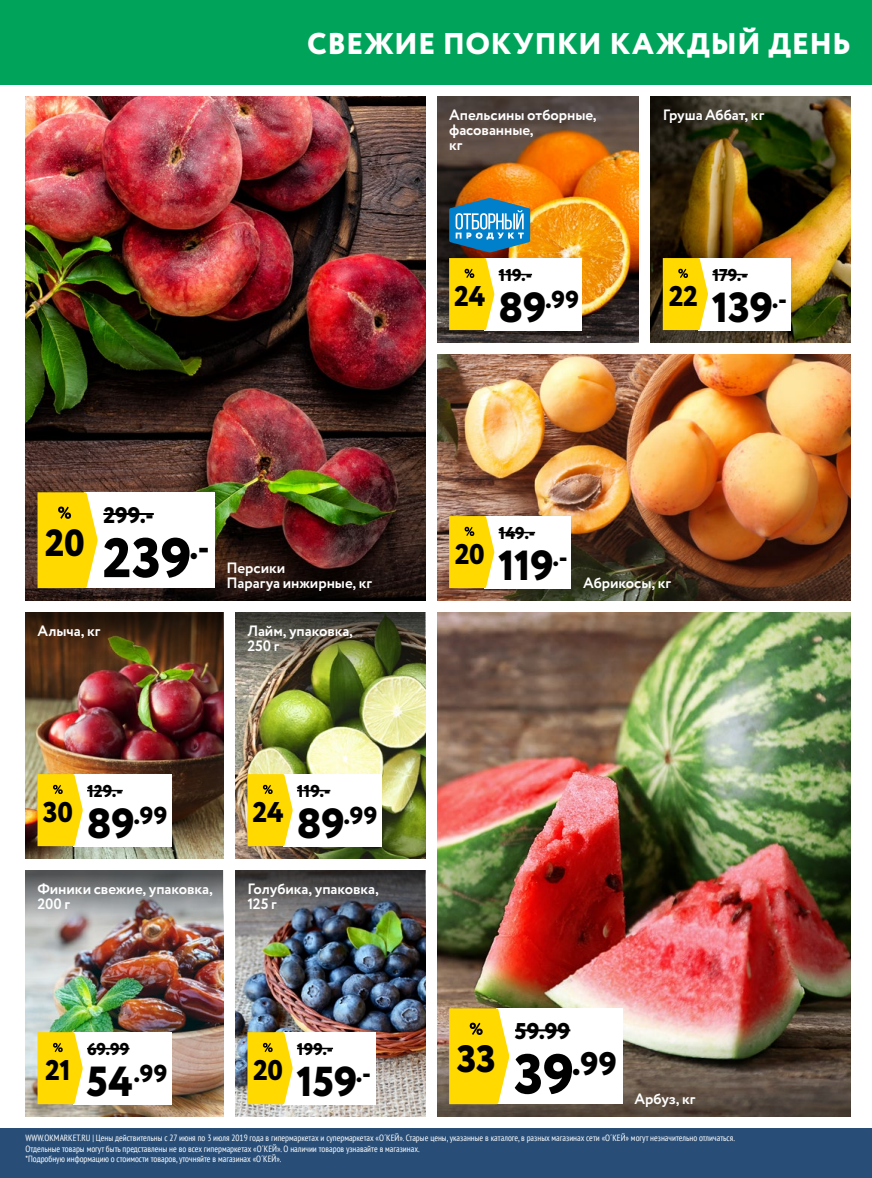
<style>
.page{position:relative;width:872px;height:1178px;background:#fff}
.page>*{position:absolute;margin:0;border:0;box-sizing:border-box;transform-origin:0 0}
.t1{font:800 55.5px "Circe";color:#000}
.t2{font:800 42px "Circe";letter-spacing:-.01em;color:#000}
.t3{font:800 41.7px "Circe";color:#000}
.t4{font:800 37.95px "Circe";color:#000}
.t5{font:800 32.55px "Circe";color:#000}
.t6{font:800 30px "Circe";letter-spacing:.015em;color:#fff}
.t7{font:800 28.5px "Circe";letter-spacing:-.015em;color:#000}
.t8{font:800 24.45px "Circe";letter-spacing:.01em;color:#000}
.t9{font:800 22.8px "Circe";color:#000}
.t10{font:800 22.5px "Circe";color:#000}
.t11{font:800 17.1px "Circe";color:#000}
.t12{font:800 16.95px "Circe";color:#000}
.t13{font:700 15px/15px "Circe";letter-spacing:-.005em;color:#fff}
.t14{font:condensed 9px/10.5px "PT Sans";color:#fff}
.s1{font-size:42px}
.s2{font-size:55.8px}
</style>
<div class="page">
<img style="left:26px;top:96px;width:399px;height:504px">
<img style="left:437px;top:354px;width:413px;height:246px">
<img style="left:437px;top:612px;width:413px;height:414px">
<img style="left:26px;top:935px;width:197px;height:181px">
<img style="left:235px;top:932px;width:190px;height:184px">
<img style="left:437px;top:96px;width:202px;height:246px">
<img style="left:26px;top:672px;width:197px;height:186px">
<img style="left:235px;top:689px;width:190px;height:169px">
<img style="left:26px;top:612px;width:197px;height:60px">
<img style="left:235px;top:612px;width:190px;height:77px">
<img style="left:235px;top:870px;width:190px;height:62px">
<svg style="left:437px;top:1026px;width:413px;height:90px"></svg>
<img style="left:26px;top:870px;width:197px;height:65px">
<img style="left:651px;top:96px;width:199px;height:246px">
<div style="left:0;top:1128px;width:872px;height:50px;background:#284e78"></div>
<div style="left:85px;top:492px;width:130px;height:96px;background:#fff"></div>
<hr style="left:103px;top:513px;width:51px;height:2px;background:#000">
<svg style="left:38px;top:492px;width:60px;height:96px"></svg>
<div style="left:283px;top:1032px;width:92px;height:72px;background:#fff"></div>
<hr style="left:297px;top:1048px;width:36px;height:1px;background:#000">
<svg style="left:247px;top:1032px;width:46px;height:72px"></svg>
<div style="left:698px;top:258px;width:92px;height:72px;background:#fff"></div>
<hr style="left:712px;top:274px;width:35px;height:1px;background:#000">
<svg style="left:663px;top:258px;width:45px;height:72px"></svg>
<div style="left:73px;top:774px;width:98px;height:72px;background:#fff"></div>
<hr style="left:87px;top:790px;width:36px;height:1px;background:#000">
<svg style="left:38px;top:774px;width:45px;height:72px"></svg>
<div style="left:484px;top:516px;width:87px;height:72px;background:#fff"></div>
<hr style="left:498px;top:532px;width:37px;height:1px;background:#000">
<svg style="left:449px;top:516px;width:45px;height:72px"></svg>
<div style="left:484px;top:258px;width:98px;height:72px;background:#fff"></div>
<hr style="left:498px;top:274px;width:34px;height:1px;background:#000">
<svg style="left:449px;top:258px;width:45px;height:72px"></svg>
<div style="left:283px;top:774px;width:98px;height:72px;background:#fff"></div>
<hr style="left:297px;top:790px;width:33px;height:1px;background:#000">
<svg style="left:247px;top:774px;width:46px;height:72px"></svg>
<div style="left:73px;top:1032px;width:98px;height:72px;background:#fff"></div>
<hr style="left:87px;top:1048px;width:43px;height:1px;background:#000">
<svg style="left:38px;top:1032px;width:45px;height:72px"></svg>
<div style="left:496px;top:1008px;width:126px;height:96px;background:#fff"></div>
<hr style="left:515px;top:1029px;width:55px;height:2px;background:#000">
<svg style="left:449px;top:1008px;width:60px;height:96px"></svg>
<svg style="left:449px;top:198px;width:81px;height:54px"></svg>
<div style="left:0;top:0;width:872px;height:84px;background:#00a35a"></div>
<h3 class="t6" style="left:307px;top:23px;width:545px">СВЕЖИЕ ПОКУПКИ КАЖДЫЙ ДЕНЬ</h3>
<h3 class="t13" style="left:449px;top:108px;width:149px">Апельсины отборные, фасованные,<br>кг</h3>
<h3 class="t13" style="left:663px;top:108px;width:103px">Груша Аббат, кг</h3>
<h3 class="t11" style="left:498px;top:264px;width:35px">119.-</h3>
<h3 class="t11" style="left:712px;top:264px;width:37px">179.-</h3>
<h3 class="t7" style="left:454px;top:277px;width:33px">24</h3>
<h3 class="t8" style="left:498px;top:283px;width:82px"><span class="s1">89</span>.99</h3>
<h3 class="t7" style="left:668px;top:277px;width:31px">22</h3>
<h2 class="t2" style="left:711px;top:279px;width:77px">139<sup>.-</sup></h2>
<h3 class="t10" style="left:103px;top:500px;width:52px">299.-</h3>
<h3 class="t4" style="left:45px;top:517px;width:41px">20</h3>
<h1 class="t1" style="left:103px;top:520px;width:108px">239<sup>.-</sup></h1>
<h3 class="t13" style="left:227px;top:561px;width:147px">Персики<br>Парагуа инжирные, кг</h3>
<h3 class="t7" style="left:455px;top:535px;width:31px">20</h3>
<h3 class="t11" style="left:498px;top:522px;width:38px">149.-</h3>
<h2 class="t2" style="left:498px;top:537px;width:71px">119<sup>.-</sup></h2>
<h3 class="t13" style="left:583px;top:576px;width:89px">Абрикосы, кг</h3>
<h3 class="t13" style="left:38px;top:624px;width:64px">Алыча, кг</h3>
<h3 class="t13" style="left:247px;top:624px;width:107px">Лайм, упаковка,<br>250 г</h3>
<h3 class="t11" style="left:87px;top:780px;width:37px">129.-</h3>
<h3 class="t11" style="left:297px;top:780px;width:35px">119.-</h3>
<h3 class="t7" style="left:43px;top:793px;width:32px">30</h3>
<h3 class="t8" style="left:86px;top:799px;width:82px"><span class="s1">89</span>.99</h3>
<h3 class="t7" style="left:252px;top:793px;width:33px">24</h3>
<h3 class="t8" style="left:296px;top:799px;width:82px"><span class="s1">89</span>.99</h3>
<h3 class="t13" style="left:38px;top:882px;width:177px">Финики свежие, упаковка,<br>200 г</h3>
<h3 class="t13" style="left:247px;top:882px;width:133px">Голубика, упаковка,<br>125 г</h3>
<h3 class="t9" style="left:515px;top:1016px;width:57px">59.99</h3>
<h3 class="t12" style="left:297px;top:1038px;width:38px">199.-</h3>
<h3 class="t11" style="left:87px;top:1038px;width:44px">69.99</h3>
<h3 class="t4" style="left:457px;top:1033px;width:41px">33</h3>
<h3 class="t5" style="left:514px;top:1042px;width:104px"><span class="s2">39</span>.99</h3>
<h3 class="t7" style="left:45px;top:1051px;width:27px">21</h3>
<h3 class="t7" style="left:253px;top:1051px;width:31px">20</h3>
<h3 class="t8" style="left:86px;top:1057px;width:83px"><span class="s1">54</span>.99</h3>
<h3 class="t3" style="left:296px;top:1053px;width:76px">159<sup>.-</sup></h3>
<h3 class="t13" style="left:634px;top:1092px;width:63px">Арбуз, кг</h3>
<p class="t14" style="left:26px;top:1132px;width:711px">WWW.OKMARKET.RU | Цены действительны с 27 июня по 3 июля 2019 года в гипермаркетах и супермаркетах «О´КЕЙ». Старые цены, указанные в каталоге, в разных магазинах сети «О´КЕЙ» могут незначительно отличаться.<br>Отдельные товары могут быть представлены не во всех гипермаркетах «О´КЕЙ». О наличии товаров узнавайте в магазинах.<br>*Подробную информацию о стоимости товаров, уточняйте в магазинах «О´КЕЙ».</p>
</div>
